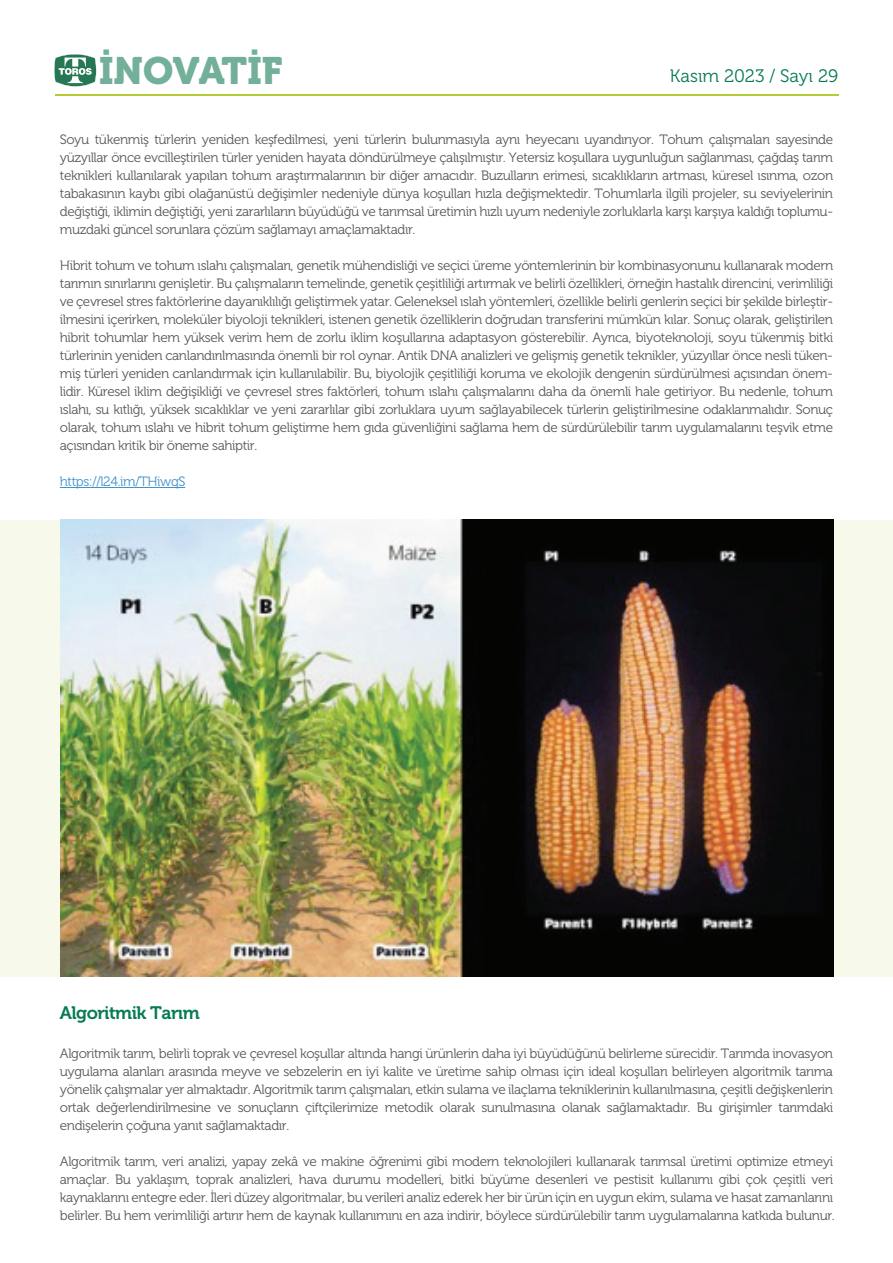
<style>
.page{position:relative;width:893px;height:1263px;background:#fff}
.page>*{position:absolute;margin:0;border:0;box-sizing:border-box;transform-origin:0 0}
.t1{font:37.95px "Museo 900";color:#72b099}
.t2{font:18px "Museo 300";color:#077b52}
.t3{font:18px "Museo 700";letter-spacing:-.03em;color:#077b52}
.t4{font:13.5px/18px "Museo 300";letter-spacing:-.03em;color:#575755;text-align:justify}
.t5{font:13.5px "Museo 300";letter-spacing:-.03em;color:#4091ce}
</style>
<div class="page">
<hr style="left:55px;top:94px;width:783px;height:2px;background:#b3cc34">
<svg style="left:54px;top:54px;width:43px;height:33px"></svg>
<div style="left:0;top:520px;width:893px;height:456px;background:#f7faeb"></div>
<hr style="left:60px;top:487px;width:125px;height:1px;background:#4091ce">
<img style="left:60px;top:520px;width:773px;height:456px">
<h1 class="t1" style="left:99px;top:49px;width:185px">İNOVATİF</h1>
<h2 class="t2" style="left:670px;top:67px;width:170px">Kasım 2023 / Sayı 29</h2>
<p class="t4" style="left:60px;top:131px;width:775px">Soyu tükenmiş türlerin yeniden keşfedilmesi, yeni türlerin bulunmasıyla aynı heyecanı uyandırıyor. Tohum çalışmaları sayesinde yüzyıllar önce evcilleştirilen türler yeniden hayata döndürülmeye çalışılmıştır. Yetersiz koşullara uygunluğun sağlanması, çağdaş tarım teknikleri kullanılarak yapılan tohum araştırmalarının bir diğer amacıdır. Buzulların erimesi, sıcaklıkların artması, küresel ısınma, ozon tabakasının kaybı gibi olağanüstü değişimler nedeniyle dünya koşulları hızla değişmektedir. Tohumlarla ilgili projeler, su seviyelerinin değiştiği, iklimin değiştiği, yeni zararlıların büyüdüğü ve tarımsal üretimin hızlı uyum nedeniyle zorluklarla karşı karşıya kaldığı toplumu&shy;muzdaki güncel sorunlara çözüm sağlamayı amaçlamaktadır.</p>
<p class="t4" style="left:60px;top:257px;width:775px">Hibrit tohum ve tohum ıslahı çalışmaları, genetik mühendisliği ve seçici üreme yöntemlerinin bir kombinasyonunu kullanarak modern tarımın sınırlarını genişletir. Bu çalışmaların temelinde, genetik çeşitliliği artırmak ve belirli özellikleri, örneğin hastalık direncini, verimliliği ve çevresel stres faktörlerine dayanıklılığı geliştirmek yatar. Geleneksel ıslah yöntemleri, özellikle belirli genlerin seçici bir şekilde birleştir&shy;ilmesini içerirken, moleküler biyoloji teknikleri, istenen genetik özelliklerin doğrudan transferini mümkün kılar. Sonuç olarak, geliştirilen hibrit tohumlar hem yüksek verim hem de zorlu iklim koşullarına adaptasyon gösterebilir. Ayrıca, biyoteknoloji, soyu tükenmiş bitki türlerinin yeniden canlandırılmasında önemli bir rol oynar. Antik DNA analizleri ve gelişmiş genetik teknikler, yüzyıllar önce nesli tüken&shy;miş türleri yeniden canlandırmak için kullanılabilir. Bu, biyolojik çeşitliliği koruma ve ekolojik dengenin sürdürülmesi açısından önem&shy;lidir. Küresel iklim değişikliği ve çevresel stres faktörleri, tohum ıslahı çalışmalarını daha da önemli hale getiriyor. Bu nedenle, tohum ıslahı, su kıtlığı, yüksek sıcaklıklar ve yeni zararlılar gibi zorluklara uyum sağlayabilecek türlerin geliştirilmesine odaklanmalıdır. Sonuç olarak, tohum ıslahı ve hibrit tohum geliştirme hem gıda güvenliğini sağlama hem de sürdürülebilir tarım uygulamalarını teşvik etme açısından kritik bir öneme sahiptir.</p>
<p class="t5" style="left:60px;top:474px;width:127px">https://l24.im/THiwqS</p>
<h2 class="t3" style="left:60px;top:1002px;width:141px">Algoritmik Tarım</h2>
<p class="t4" style="left:60px;top:1045px;width:775px">Algoritmik tarım, belirli toprak ve çevresel koşullar altında hangi ürünlerin daha iyi büyüdüğünü belirleme sürecidir. Tarımda inovasyon uygulama alanları arasında meyve ve sebzelerin en iyi kalite ve üretime sahip olması için ideal koşulları belirleyen algoritmik tarıma yönelik çalışmalar yer almaktadır. Algoritmik tarım çalışmaları, etkin sulama ve ilaçlama tekniklerinin kullanılmasına, çeşitli değişkenlerin ortak değerlendirilmesine ve sonuçların çiftçilerimize metodik olarak sunulmasına olanak sağlamaktadır. Bu girişimler tarımdaki endişelerin çoğuna yanıt sağlamaktadır.</p>
<p class="t4" style="left:60px;top:1153px;width:776px;text-align:left">Algoritmik tarım, veri analizi, yapay zekâ ve makine öğrenimi gibi modern teknolojileri kullanarak tarımsal üretimi optimize etmeyi amaçlar. Bu yaklaşım, toprak analizleri, hava durumu modelleri, bitki büyüme desenleri ve pestisit kullanımı gibi çok çeşitli veri kaynaklarını entegre eder. İleri düzey algoritmalar, bu verileri analiz ederek her bir ürün için en uygun ekim, sulama ve hasat zamanlarını belirler. Bu hem verimliliği artırır hem de kaynak kullanımını en aza indirir, böylece sürdürülebilir tarım uygulamalarına katkıda bulunur.</p>
</div>
